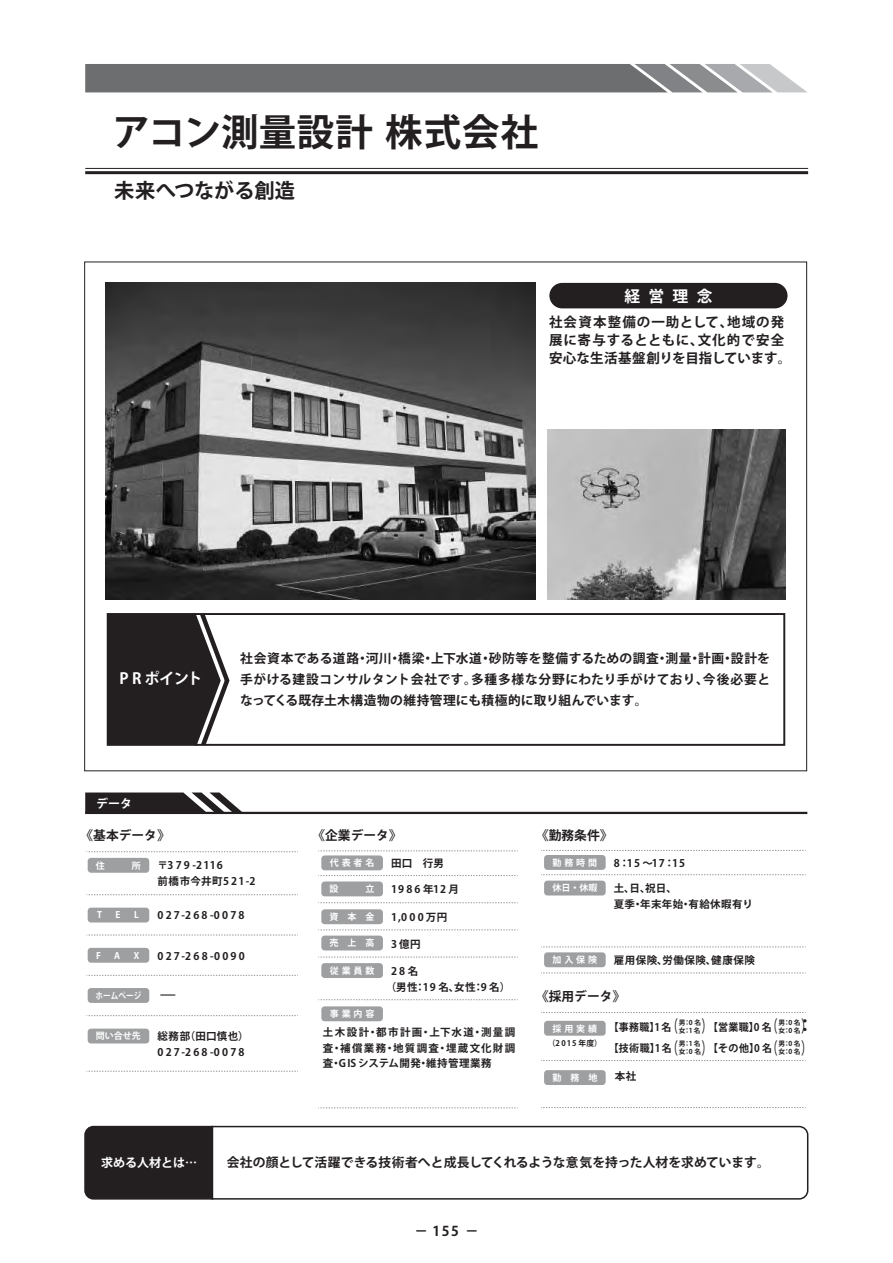
<style>
.page{position:relative;width:893px;height:1263px;background:#fff}
.page>*{position:absolute;margin:0;border:0;box-sizing:border-box;transform-origin:0 0}
.t1{font:37.5px "Koz Go Std Bold 90 msp RKSJ H";letter-spacing:.015em;color:#231f20}
.t2{font:20.25px "Koz Go Std Bold 90 msp RKSJ H";color:#231f20}
.t3{font:18px "Koz Go Std Bold 90 msp RKSJ H";color:#231f20}
.t4{font:16.05px "Koz Go Std Bold 90 msp RKSJ H";color:#231f20;scale:.59 1}
.t5{font:15.75px "Koz Go Std Bold 90 msp RKSJ H";color:#fff}
.t6{font:15.3px "Koz Go Std Bold 90 msp RKSJ H";color:#fff}
.t7{font:13.5px/18px "Koz Go Std Bold 90 msp RKSJ H";letter-spacing:.045em;color:#231f20}
.t8{font:12.75px/21px "Koz Go Std Bold 90 msp RKSJ H";color:#231f20;text-align:justify}
.t9{font:12px "Koz Go Std Bold 90 msp RKSJ H";color:#fff}
.t10{font:10.5px/15.8px "Koz Go Std Bold 90 msp RKSJ H";letter-spacing:.095em;color:#231f20}
.t11{font:10.5px "Koz Go Std Bold 90 msp RKSJ H";letter-spacing:.095em;color:#231f20;scale:.95 1}
.t12{font:10.5px/15.8px "Koz Go Std Bold 90 msp RKSJ H";letter-spacing:.05em;color:#231f20}
.t13{font:10.5px/15.8px "Koz Go Std Bold 90 msp RKSJ H";letter-spacing:.2em;color:#231f20}
.t14{font:10.5px/15.8px "Koz Go Std Bold 90 msp RKSJ H";letter-spacing:.03em;color:#231f20}
.t15{font:10.5px "Koz Go Std Bold 90 msp RKSJ H";letter-spacing:.205em;color:#231f20}
.t16{font:10.5px "Koz Go Std Bold 90 msp RKSJ H";letter-spacing:.215em;color:#231f20}
.t17{font:10.5px "Koz Go Std Bold 90 msp RKSJ H";letter-spacing:.21em;color:#231f20}
.t18{font:10.5px "Koz Go Std Bold 90 msp RKSJ H";letter-spacing:.095em;color:#231f20;scale:2 1}
.t19{font:9px "Koz Go Std Bold 90 msp RKSJ H";letter-spacing:.32em;color:#fff}
.t20{font:9px "Koz Go Std Bold 90 msp RKSJ H";letter-spacing:.32em;color:#fff;scale:.85 1}
.t21{font:7.8px "Koz Go Std Bold 90 msp RKSJ H";letter-spacing:.12em;color:#231f20}
.t22{font:6.75px "Koz Go Std Bold 90 msp RKSJ H";color:#231f20}
</style>
<div class="page">
<svg style="left:84px;top:1125px;width:725px;height:75px"></svg>
<hr style="left:85px;top:171px;width:723px;height:3px;background:#231f20">
<hr style="left:85px;top:168px;width:723px;height:1px;background:#231f20">
<svg style="left:85px;top:64px;width:722px;height:28px;background:#7c7d7f"></svg>
<svg style="left:85px;top:792px;width:159px;height:20px"></svg>
<div style="left:88px;top:858px;width:61px;height:15px;background:#9d9fa1;border-radius:3px"></div>
<div style="left:88px;top:908px;width:61px;height:14px;background:#9d9fa1;border-radius:3px"></div>
<div style="left:88px;top:948px;width:61px;height:15px;background:#9d9fa1;border-radius:3px"></div>
<div style="left:88px;top:988px;width:61px;height:15px;background:#9d9fa1;border-radius:3px"></div>
<div style="left:88px;top:1028px;width:61px;height:15px;background:#9d9fa1;border-radius:3px"></div>
<div style="left:321px;top:855px;width:62px;height:15px;background:#9d9fa1;border-radius:3px"></div>
<div style="left:321px;top:881px;width:62px;height:15px;background:#9d9fa1;border-radius:3px"></div>
<div style="left:321px;top:909px;width:62px;height:15px;background:#9d9fa1;border-radius:3px"></div>
<div style="left:321px;top:935px;width:62px;height:15px;background:#9d9fa1;border-radius:3px"></div>
<div style="left:321px;top:963px;width:62px;height:15px;background:#9d9fa1;border-radius:3px"></div>
<div style="left:321px;top:1006px;width:62px;height:15px;background:#9d9fa1;border-radius:3px"></div>
<svg style="left:87px;top:894px;width:211px;height:1px"></svg>
<svg style="left:87px;top:851px;width:211px;height:1px"></svg>
<svg style="left:87px;top:935px;width:211px;height:1px"></svg>
<svg style="left:87px;top:975px;width:211px;height:1px"></svg>
<svg style="left:87px;top:1015px;width:211px;height:1px"></svg>
<svg style="left:87px;top:1071px;width:211px;height:1px"></svg>
<svg style="left:318px;top:875px;width:200px;height:1px"></svg>
<svg style="left:318px;top:850px;width:200px;height:1px"></svg>
<svg style="left:541px;top:850px;width:265px;height:1px"></svg>
<svg style="left:318px;top:902px;width:200px;height:1px"></svg>
<svg style="left:318px;top:929px;width:200px;height:1px"></svg>
<svg style="left:318px;top:957px;width:200px;height:1px"></svg>
<svg style="left:318px;top:999px;width:200px;height:1px"></svg>
<svg style="left:318px;top:1107px;width:200px;height:1px"></svg>
<div style="left:544px;top:855px;width:62px;height:15px;background:#9d9fa1;border-radius:3px"></div>
<div style="left:544px;top:881px;width:62px;height:14px;background:#9d9fa1;border-radius:3px"></div>
<div style="left:544px;top:952px;width:62px;height:15px;background:#9d9fa1;border-radius:3px"></div>
<div style="left:544px;top:1021px;width:62px;height:15px;background:#9d9fa1;border-radius:3px"></div>
<div style="left:544px;top:1070px;width:62px;height:15px;background:#9d9fa1;border-radius:3px"></div>
<svg style="left:541px;top:874px;width:265px;height:1px"></svg>
<svg style="left:541px;top:946px;width:265px;height:1px"></svg>
<svg style="left:541px;top:972px;width:265px;height:1px"></svg>
<svg style="left:541px;top:1107px;width:265px;height:1px"></svg>
<hr style="left:85px;top:812px;width:722px;height:2px;background:#231f20">
<svg style="left:232px;top:613px;width:554px;height:133px"></svg>
<svg style="left:106px;top:613px;width:126px;height:133px;background:#444041"></svg>
<img style="left:106px;top:282px;width:430px;height:318px">
<img style="left:547px;top:429px;width:238px;height:170px">
<div style="left:549px;top:283px;width:238px;height:25px;background:#231f20;border-radius:13px"></div>
<svg style="left:541px;top:1012px;width:265px;height:22px"></svg>
<svg style="left:541px;top:1060px;width:265px;height:1px"></svg>
<h1 class="t1" style="left:113px;top:117px;width:427px">アコン測量設計 株式会社</h1>
<h2 class="t2" style="left:114px;top:183px;width:182px">未来へつながる創造</h2>
<p class="t5" style="left:624px;top:290px;width:90px">経営理念</p>
<p class="t7" style="left:549px;top:315px;width:244px">社会資本整備の一助として、地域の発展に寄与するとともに、文化的で安全安心な生活基盤創りを目指しています。</p>
<p class="t6" style="left:119px;top:672px;width:85px">P R ポイント</p>
<p class="t8" style="left:240px;top:650px;width:532px">社会資本である道路・河川・橋梁・上下水道・砂防等を整備するための調査・測量・計画・設計を手がける建設コンサルタント会社です。多種多様な分野にわたり手がけており、今後必要となってくる既存土木構造物の維持管理にも積極的に取り組んでいます。</p>
<p class="t9" style="left:96px;top:799px;width:37px">データ</p>
<p class="t8" style="left:81px;top:827px;width:91px">《基本データ》</p>
<p class="t12" style="left:158px;top:859px;width:99px">〒379 -2116<br>前橋市今井町5 21-2</p>
<p class="t15" style="left:158px;top:911px;width:88px">027-268-0078</p>
<p class="t16" style="left:158px;top:952px;width:89px">027-268-0090</p>
<p class="t18" style="left:158px;top:991px;width:12px">－</p>
<p class="t13" style="left:158px;top:1030px;width:93px">総務部（田口慎也）<br>027-268-0078</p>
<p class="t19" style="left:96px;top:862px;width:46px">住　　　所</p>
<p class="t19" style="left:97px;top:911px;width:6px">T</p>
<p class="t19" style="left:116px;top:911px;width:6px">E</p>
<p class="t19" style="left:134px;top:911px;width:6px">L</p>
<p class="t19" style="left:96px;top:952px;width:6px">F</p>
<p class="t19" style="left:114px;top:952px;width:7px">A</p>
<p class="t19" style="left:134px;top:952px;width:7px">X</p>
<p class="t20" style="left:96px;top:992px;width:55px">ホームページ</p>
<p class="t19" style="left:96px;top:1032px;width:46px">問い合せ先</p>
<p class="t8" style="left:312px;top:827px;width:91px">《企業データ》</p>
<p class="t10" style="left:391px;top:857px;width:54px">田口　行男</p>
<p class="t17" style="left:391px;top:885px;width:69px">1986年12月</p>
<p class="t10" style="left:391px;top:910px;width:58px">1,000万円</p>
<p class="t10" style="left:391px;top:937px;width:31px">3億円</p>
<p class="t10" style="left:386px;top:964px;width:126px;text-indent:5px">28名<br>（男性：1 9 名、女性：9 名）</p>
<p class="t19" style="left:330px;top:859px;width:46px">代表者名</p>
<p class="t19" style="left:330px;top:885px;width:46px">設　立</p>
<p class="t19" style="left:330px;top:913px;width:46px">資本金</p>
<p class="t19" style="left:330px;top:939px;width:46px">売上高</p>
<p class="t19" style="left:330px;top:967px;width:46px">従業員数</p>
<p class="t19" style="left:330px;top:1010px;width:46px">事業内容</p>
<p class="t10" style="left:323px;top:1025px;width:194px;text-align:justify">土木設計・都市計画・上下水道・測量調査・補償業務・地質調査・埋蔵文化財調査・G IS システム開発・維持管理業務</p>
<p class="t8" style="left:536px;top:827px;width:78px">《勤務条件》</p>
<p class="t19" style="left:553px;top:859px;width:46px">勤務時間</p>
<p class="t19" style="left:552px;top:884px;width:46px">休日・休暇</p>
<p class="t10" style="left:614px;top:856px;width:73px">8：1 5 ～1 7：1 5</p>
<p class="t14" style="left:614px;top:882px;width:141px">土、日、祝日、<br>夏季・年末年始・有給休暇有り</p>
<p class="t19" style="left:553px;top:956px;width:46px">加入保険</p>
<p class="t12" style="left:614px;top:953px;width:143px">雇用保険、労働保険、健康保険</p>
<p class="t8" style="left:536px;top:988px;width:91px">《採用データ》</p>
<p class="t19" style="left:553px;top:1025px;width:46px">採用実績</p>
<p class="t21" style="left:548px;top:1040px;width:56px">（2015 年度）</p>
<p class="t19" style="left:552px;top:1074px;width:46px">勤務地</p>
<p class="t4" style="left:668px;top:1020px;width:18px">（</p>
<p class="t11" style="left:679px;top:1023px;width:86px"><sub>女：1</sub> <sub>名</sub> 【営業職】</p>
<p class="t11" style="left:754px;top:1023px;width:20px">0名</p>
<p class="t22" style="left:778px;top:1020px;width:24px">男：0 名</p>
<p class="t4" style="left:768px;top:1020px;width:18px">（</p>
<p class="t22" style="left:778px;top:1028px;width:24px">女：0 名</p>
<h3 class="t3" style="left:800px;top:1018px;width:10px">:</h3>
<p class="t22" style="left:679px;top:1020px;width:24px">男：0 名</p>
<p class="t11" style="left:609px;top:1023px;width:68px">【事務職】1名</p>
<p class="t4" style="left:668px;top:1042px;width:18px">（</p>
<p class="t11" style="left:679px;top:1044px;width:86px"><sub>女：0</sub> <sub>名</sub> 【その他】</p>
<p class="t11" style="left:754px;top:1044px;width:20px">0名</p>
<p class="t22" style="left:778px;top:1041px;width:24px">男：0 名</p>
<p class="t4" style="left:768px;top:1042px;width:18px">（</p>
<p class="t22" style="left:778px;top:1049px;width:24px">女：0 名</p>
<p class="t11" style="left:609px;top:1044px;width:68px">【技術職】1名</p>
<p class="t22" style="left:679px;top:1041px;width:23px">男：1 名</p>
<p class="t10" style="left:615px;top:1070px;width:23px">本社</p>
<p class="t9" style="left:101px;top:1158px;width:97px">求める人材とは…</p>
<p class="t8" style="left:227px;top:1153px;width:545px">会社の顔として活躍できる技術者へと成長してくれるような意気を持った人材を求めています。</p>
<p class="t7" style="left:414px;top:1223px;width:66px">－ 155 －</p>
</div>
